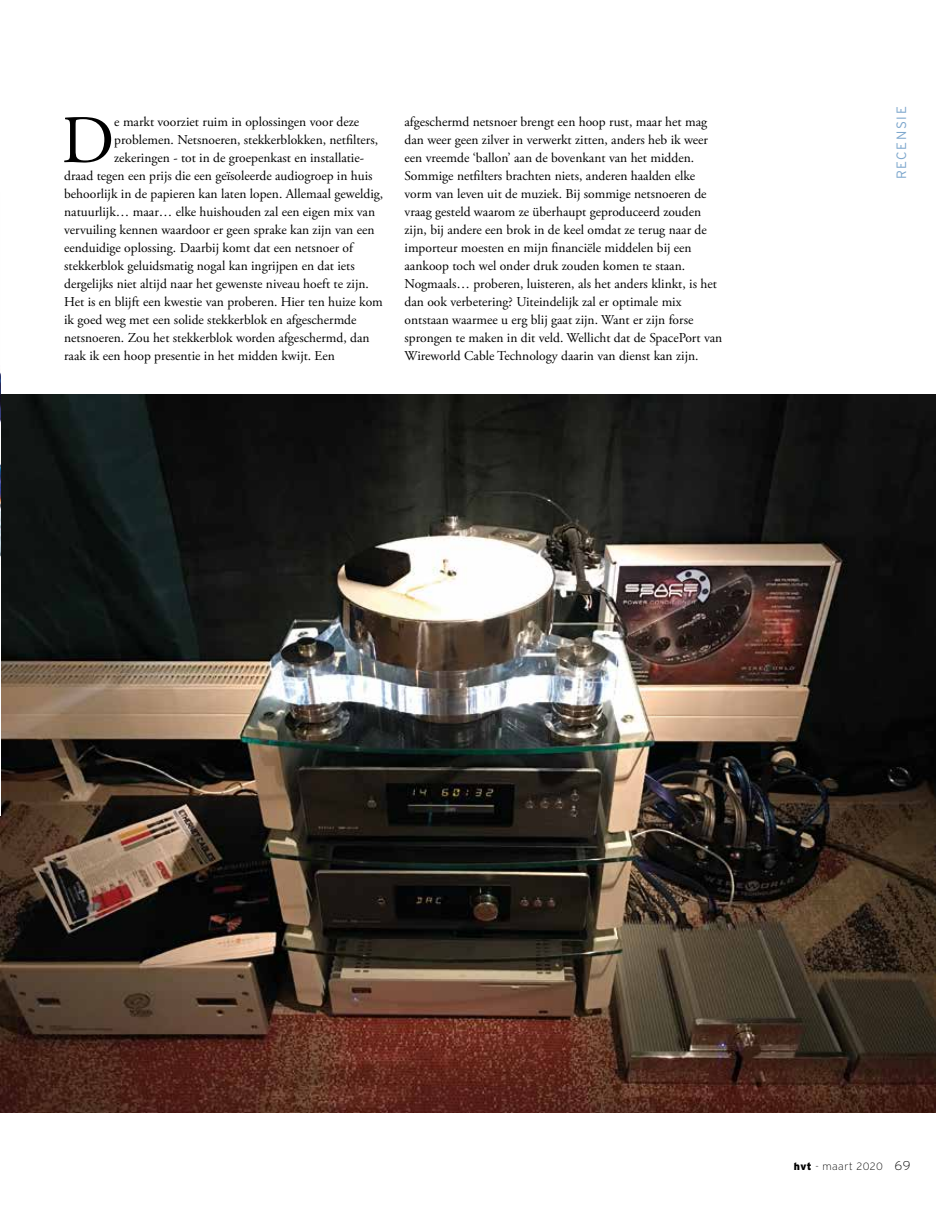
<style>
.page{position:relative;width:936px;height:1212px;background:#fff}
.page>*{position:absolute;margin:0;border:0;box-sizing:border-box;transform-origin:0 0}
.t1{font:67.8px "Adobe Garamond Pro";color:#000}
.t2{font:13.5px/18px "Adobe Garamond Pro";color:#000}
.t3{font:300 13.5px "Interstate";letter-spacing:.12em;color:#7ca6cc}
.t4{font:200 10.5px "Interstate";letter-spacing:.05em;color:#000}
.s1{font-weight:900}
.s2{font-size:12.75px}
</style>
<div class="page">
<img style="left:0;top:394px;width:935px;height:718px">
<img style="left:0;top:372px;width:1px;height:443px">
<h1 class="t1" style="left:61px;top:100px;width:54px">D</h1>
<p class="t3" style="left:893px;top:179px;width:74px;rotate:-90deg">RECENSIE</p>
<p class="t2" style="left:404px;top:113px;width:319px">afgeschermd netsnoer brengt een hoop rust, maar het mag dan weer geen zilver in verwerkt zitten, anders heb ik weer een vreemde ‘ballon’ aan de bovenkant van het midden.<br>Sommige netfilters brachten niets, anderen haalden elke vorm van leven uit de muziek. Bij sommige netsnoeren de vraag gesteld waarom ze überhaupt geproduceerd zouden zijn, bij andere een brok in de keel omdat ze terug naar de importeur moesten en mijn financiële middelen bij een aankoop toch wel onder druk zouden komen te staan.<br>Nogmaals… proberen, luisteren, als het anders klinkt, is het dan ook verbetering? Uiteindelijk zal er optimale mix ontstaan waarmee u erg blij gaat zijn. Want er zijn forse sprongen te maken in dit veld. Wellicht dat de SpacePort van Wireworld Cable Technology daarin van dienst kan zijn.</p>
<p class="t2" style="left:114px;top:113px;width:246px">e markt voorziet ruim in oplossingen voor deze</p>
<p class="t2" style="left:114px;top:131px;width:265px">problemen. Netsnoeren, stekkerblokken, netfilters,</p>
<p class="t2" style="left:114px;top:149px;width:251px">zekeringen - tot in de groepenkast en installatie-</p>
<p class="t2" style="left:64px;top:167px;width:310px">draad tegen een prijs die een geïsoleerde audiogroep in huis</p>
<p class="t2" style="left:64px;top:185px;width:320px">behoorlijk in de papieren kan laten lopen. Allemaal geweldig,</p>
<p class="t2" style="left:64px;top:203px;width:312px">natuurlijk… maar… elke huishouden zal een eigen mix van</p>
<p class="t2" style="left:64px;top:221px;width:312px">vervuiling kennen waardoor er geen sprake kan zijn van een</p>
<p class="t2" style="left:64px;top:239px;width:290px">eenduidige oplossing. Daarbij komt dat een netsnoer of</p>
<p class="t2" style="left:64px;top:257px;width:292px">stekkerblok geluidsmatig nogal kan ingrijpen en dat iets</p>
<p class="t2" style="left:64px;top:275px;width:306px">dergelijks niet altijd naar het gewenste niveau hoeft te zijn.</p>
<p class="t2" style="left:64px;top:293px;width:320px">Het is en blijft een kwestie van proberen. Hier ten huize kom</p>
<p class="t2" style="left:64px;top:311px;width:294px">ik goed weg met een solide stekkerblok en afgeschermde</p>
<p class="t2" style="left:64px;top:329px;width:307px">netsnoeren. Zou het stekkerblok worden afgeschermd, dan</p>
<p class="t2" style="left:64px;top:347px;width:272px">raak ik een hoop presentie in het midden kwijt. Een</p>
<p class="t4" style="left:793px;top:1160px;width:118px"><span class="s1">hvt</span> - maart 2020 <span class="s2">69</span></p>
</div>
